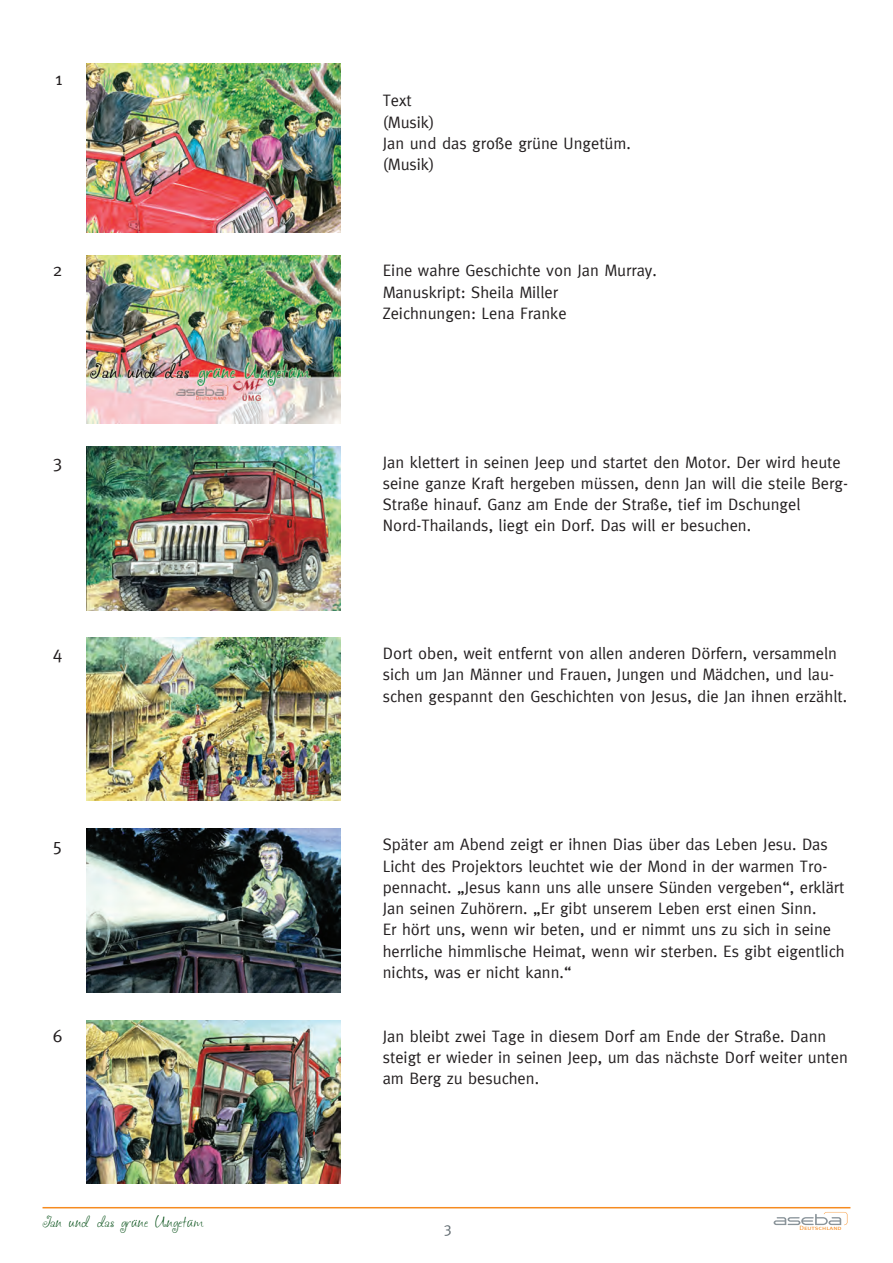
<style>
.page{position:relative;width:893px;height:1263px;background:#fff}
.page>*{position:absolute;margin:0;border:0;box-sizing:border-box;transform-origin:0 0}
.t1{font:18px "Meta";color:#231f20}
.t2{font:16.5px/21.3px "Meta";color:#231f20}
.t3{font:15px "Meta";color:#606a70}
.t4{font:12px "aka Frivolity";color:#004c13}
.t5{font:6.15px "Meta Caps";color:#f68b1f;scale:1.2 1}
</style>
<div class="page">
<svg style="left:774px;top:1212px;width:73px;height:13px"></svg>
<hr style="left:43px;top:1207px;width:807px;height:1px;background:#f68b1f">
<img style="left:87px;top:64px;width:253px;height:168px">
<img style="left:87px;top:255px;width:253px;height:169px">
<img style="left:87px;top:447px;width:253px;height:163px">
<img style="left:87px;top:637px;width:253px;height:164px">
<img style="left:87px;top:829px;width:253px;height:163px">
<img style="left:87px;top:1020px;width:253px;height:164px">
<p class="t1" style="left:55px;top:68px;width:9px">1</p>
<p class="t2" style="left:383px;top:90px;width:250px">Text<br>(Musik)<br>Jan und das große grüne Ungetüm. (Musik)</p>
<p class="t1" style="left:53px;top:260px;width:11px">2</p>
<p class="t2" style="left:383px;top:260px;width:276px">Eine wahre Geschichte von Jan Murray.<br>Manuskript: Sheila Miller<br>Zeichnungen: Lena Franke</p>
<p class="t1" style="left:53px;top:451px;width:11px">3</p>
<p class="t2" style="left:383px;top:451px;width:467px">Jan klettert in seinen Jeep und startet den Motor. Der wird heute seine ganze Kraft hergeben müssen, denn Jan will die steile Berg-Straße hinauf. Ganz am Ende der Straße, tief im Dschungel Nord-Thailands, liegt ein Dorf. Das will er besuchen.</p>
<p class="t1" style="left:53px;top:642px;width:11px">4</p>
<p class="t2" style="left:383px;top:642px;width:466px">Dort oben, weit entfernt von allen anderen Dörfern, versammeln sich um Jan Männer und Frauen, Jungen und Mädchen, und lau&shy;schen gespannt den Geschichten von Jesus, die Jan ihnen erzählt.</p>
<p class="t1" style="left:53px;top:834px;width:11px">5</p>
<p class="t2" style="left:383px;top:834px;width:463px">Später am Abend zeigt er ihnen Dias über das Leben Jesu. Das Licht des Projektors leuchtet wie der Mond in der warmen Tro&shy;pennacht. „Jesus kann uns alle unsere Sünden vergeben“, erklärt Jan seinen Zuhörern. „Er gibt unserem Leben erst einen Sinn.<br>Er hört uns, wenn wir beten, und er nimmt uns zu sich in seine herrliche himmlische Heimat, wenn wir sterben. Es gibt eigentlich nichts, was er nicht kann.“</p>
<p class="t1" style="left:53px;top:1025px;width:11px">6</p>
<p class="t2" style="left:383px;top:1025px;width:467px">Jan bleibt zwei Tage in diesem Dorf am Ende der Straße. Dann steigt er wieder in seinen Jeep, um das nächste Dorf weiter unten am Berg zu besuchen.</p>
<p class="t4" style="left:43px;top:1216px;width:162px">Jan und das grüne Ungetüm</p>
<p class="t3" style="left:444px;top:1219px;width:10px">3</p>
<p class="t5" style="left:799px;top:1225px;width:37px">Deutschland</p>
</div>
